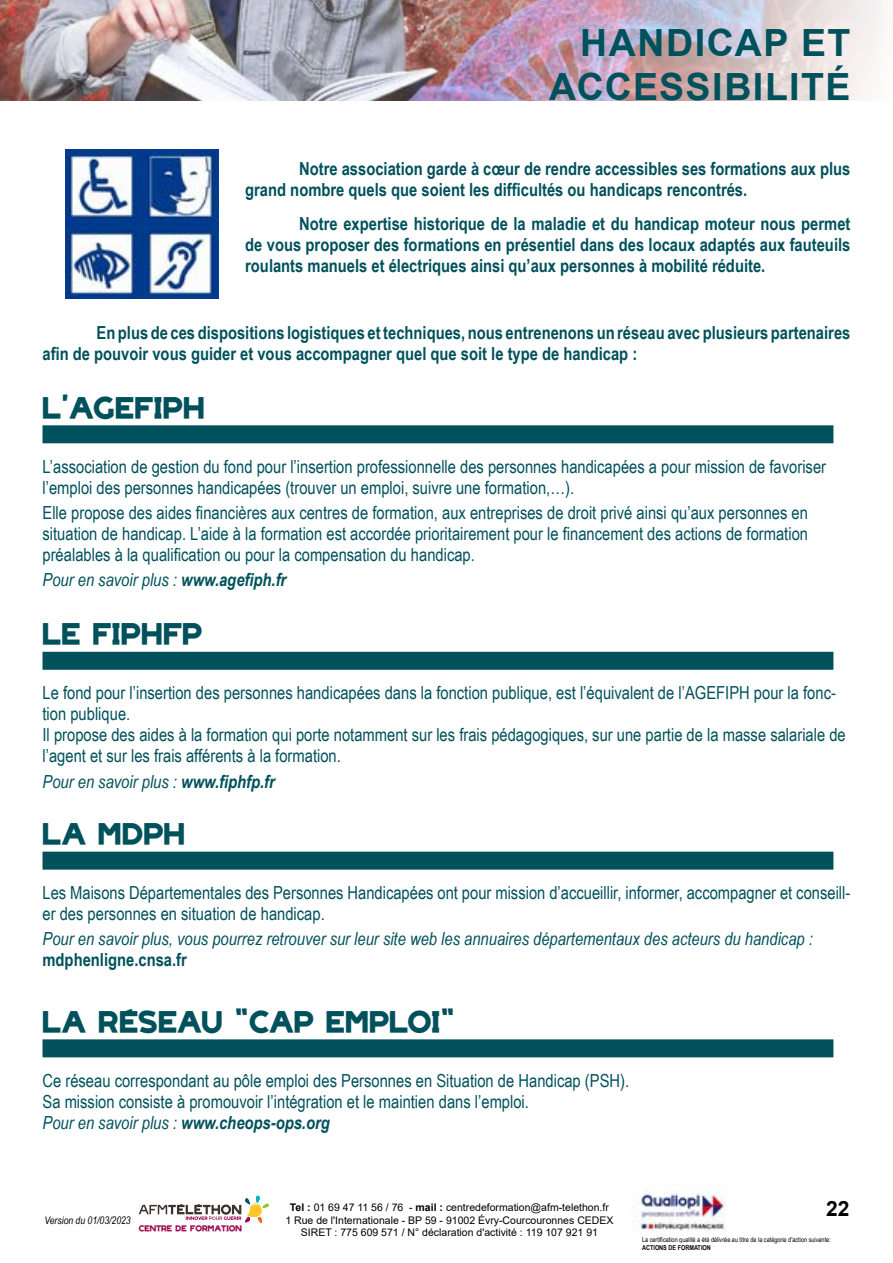
<style>
.page{position:relative;width:893px;height:1263px;background:#fff}
.page>*{position:absolute;margin:0;border:0;box-sizing:border-box;transform-origin:0 0}
.t1{font:700 37.5px/43.5px "Arial";letter-spacing:.04em;color:#00515b;text-align:right}
.t2{font:700 24px "AFM Telethon";letter-spacing:.005em;color:#00515b}
.t3{font:700 21px "Arial";color:#000}
.t4{font:18px/21px "Arial Narrow";color:#00515b}
.t5{font:700 18px/21px "Arial Narrow";color:#00515b}
.t6{font:italic 18px "Arial Narrow";color:#00515b}
.t7{font:10.5px/12.6px "Arial";color:#000;text-align:center}
.t8{font:italic 10.5px "Arial Narrow";color:#000}
.t9{font:6.75px "Arial Narrow";color:#000}
.t10{font:700 6.75px "Arial Narrow";color:#000}
.t11{font:700 6.75px "AFM Telethon";color:#9c0952}
.s1{font-weight:700}
.s2{font-style:italic}
.s3{font-weight:700;font-style:italic}
</style>
<div class="page">
<svg style="left:139px;top:1195px;width:130px;height:29px"></svg>
<img style="left:631px;top:1184px;width:96px;height:47px">
<img style="left:0;top:0;width:884px;height:100px">
<div style="left:43px;top:425px;width:790px;height:18px;background:#00515b"></div>
<div style="left:43px;top:652px;width:790px;height:18px;background:#00515b"></div>
<div style="left:43px;top:852px;width:790px;height:18px;background:#00515b"></div>
<div style="left:43px;top:1039px;width:790px;height:18px;background:#00515b"></div>
<img style="left:66px;top:150px;width:152px;height:149px">
<h1 class="t1" style="left:549px;top:22px;width:303px">HANDICAP ET<br>ACCESSIBILITÉ</h1>
<p class="t5" style="left:245px;top:157px;width:607px;text-indent:54px">Notre association garde à cœur de rendre accessibles ses formations aux plus grand nombre quels que soient les difficultés ou handicaps rencontrés.</p>
<p class="t5" style="left:245px;top:212px;width:607px;text-align:justify;text-indent:54px">Notre expertise historique de la maladie et du handicap moteur nous permet de vous proposer des formations en présentiel dans des locaux adaptés aux fauteuils roulants manuels et électriques ainsi qu’aux personnes à mobilité réduite.</p>
<p class="t5" style="left:43px;top:321px;width:809px;text-indent:54px">En plus de ces dispositions logistiques et techniques, nous entrenenons un réseau avec plusieurs partenaires afin de pouvoir vous guider et vous accompagner quel que soit le type de handicap :</p>
<h2 class="t2" style="left:43px;top:398px;width:163px">L’AGEFIPH</h2>
<p class="t4" style="left:43px;top:455px;width:785px">L’association de gestion du fond pour l’insertion professionnelle des personnes handicapées a pour mission de favoriser l’emploi des personnes handicapées (trouver un emploi, suivre une formation,…).</p>
<p class="t4" style="left:43px;top:501px;width:767px;text-align:justify">Elle propose des aides financières aux centres de formation, aux entreprises de droit privé ainsi qu’aux personnes en situation de handicap. L’aide à la formation est accordée prioritairement pour le financement des actions de formation préalables à la qualification ou pour la compensation du handicap.</p>
<p class="t6" style="left:43px;top:567px;width:245px">Pour en savoir plus : <span class="s1">www.agefiph.fr</span></p>
<h2 class="t2" style="left:43px;top:625px;width:161px">LE FIPHFP</h2>
<p class="t4" style="left:43px;top:682px;width:805px">Le fond pour l’insertion des personnes handicapées dans la fonction publique, est l’équivalent de l’AGEFIPH pour la fonc&shy;tion publique.<br>Il propose des aides à la formation qui porte notamment sur les frais pédagogiques, sur une partie de la masse salariale de l’agent et sur les frais afférents à la formation.</p>
<p class="t6" style="left:43px;top:769px;width:234px">Pour en savoir plus : <span class="s1">www.fiphfp.fr</span></p>
<h2 class="t2" style="left:43px;top:825px;width:144px">LA MDPH</h2>
<p class="t4" style="left:43px;top:881px;width:809px">Les Maisons Départementales des Personnes Handicapées ont pour mission d’accueillir, informer, accompagner et conseill&shy;er des personnes en situation de handicap.</p>
<p class="t6" style="left:43px;top:926px;width:772px">Pour en savoir plus, vous pourrez retrouver sur leur site web les annuaires départementaux des acteurs du handicap :</p>
<p class="t5" style="left:43px;top:949px;width:146px">mdphenligne.cnsa.fr</p>
<h2 class="t2" style="left:43px;top:1012px;width:414px">LA RÉSEAU “CAP EMPLOI”</h2>
<p class="t4" style="left:43px;top:1069px;width:588px">Ce réseau correspondant au pôle emploi des Personnes en Situation de Handicap (PSH).<br>Sa mission consiste à promouvoir l’intégration et le maintien dans l’emploi.<br><span class="s2">Pour en savoir plus :</span> <span class="s3">www.cheops-ops.org</span></p>
<p class="t8" style="left:45px;top:1213px;width:88px">Version du 01/03/2023</p>
<p class="t11" style="left:139px;top:1226px;width:105px">CENTRE DE FORMATION</p>
<p class="t7" style="left:285px;top:1201px;width:330px"><span class="s1">Tel :</span> 01 69 47 11 56 / 76 - <span class="s1">mail :</span> centredeformation@afm-telethon.fr<br>1 Rue de l'Internationale - BP 59 - 91002 Évry-Courcouronnes CEDEX<br>SIRET : 775 609 571 / N° déclaration d'activité : 119 107 921 91</p>
<p class="t3" style="left:826px;top:1193px;width:25px">22</p>
<p class="t9" style="left:642px;top:1234px;width:190px">La certification qualité a été délivrée au titre de la catégorie d'action suivante:</p>
<p class="t10" style="left:642px;top:1242px;width:70px">ACTIONS DE FORMATION</p>
</div>
